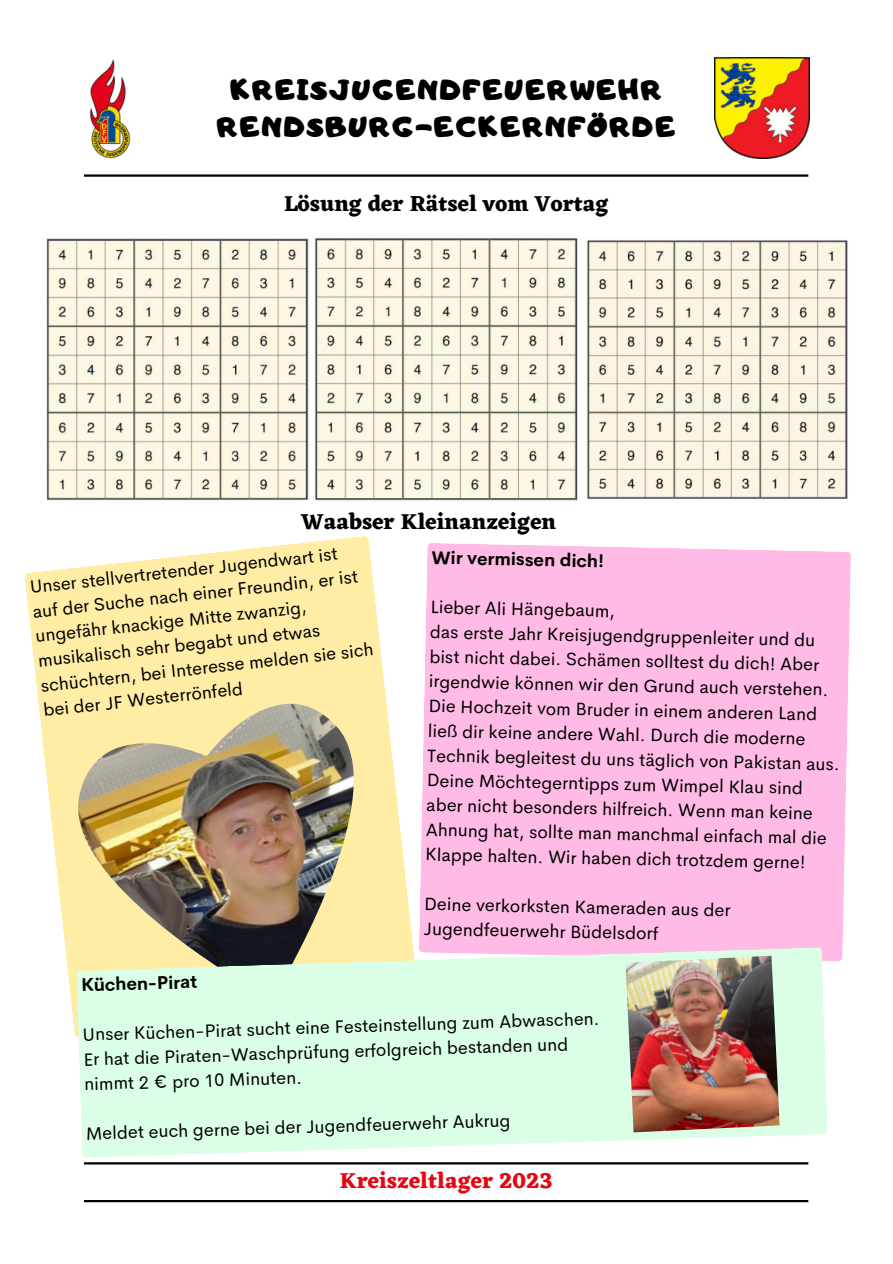
<style>
.page{position:relative;width:893px;height:1264px;background:#fff}
.page>*{position:absolute;margin:0;border:0;box-sizing:border-box;transform-origin:0 0}
.t1{font:27px/37px "CA Generated";letter-spacing:.075em;color:#000;text-align:center}
.t2{font:700 22.5px "Eczar";color:#000}
.t3{font:700 22.5px "Eczar";color:#e30613}
.t4{font:18px/24.8px "Cerebri Sans";color:#000}
.t5{font:700 18px "Cerebri Sans";color:#000}
</style>
<div class="page">
<hr style="left:84px;top:174px;width:724px;height:3px;background:#000">
<img style="left:714px;top:57px;width:95px;height:102px">
<img style="left:89px;top:59px;width:42px;height:100px">
<hr style="left:84px;top:1199px;width:724px;height:3px;background:#000">
<hr style="left:84px;top:1162px;width:724px;height:2px;background:#000">
<img style="left:46px;top:236px;width:802px;height:265px">
<div style="left:419px;top:543px;width:431px;height:418px;background:#ffbbe5"></div>
<svg style="left:25px;top:536px;width:388px;height:500px;fill:#ffeda5"></svg>
<img style="left:64px;top:690px;width:329px;height:309px">
<svg style="left:76px;top:947px;width:751px;height:210px;fill:#dbffe6"></svg>
<img style="left:625px;top:955px;width:154px;height:177px">
<h1 class="t1" style="left:217px;top:71px;width:460px">KREISJUGENDFEUERWEHR<br>RENDSBURG-ECKERNFÖRDE</h1>
<p class="t2" style="left:284px;top:190px;width:326px">Lösung der Rätsel vom Vortag</p>
<p class="t2" style="left:301px;top:508px;width:257px">Waabser Kleinanzeigen</p>
<p class="t4" style="left:29px;top:572px;width:336px;rotate:-6deg">Unser stellvertretender Jugendwart ist auf der Suche nach einer Freundin, er ist ungefähr knackige Mitte zwanzig, musikalisch sehr begabt und etwas schüchtern, bei Interesse melden sie sich bei der JF Westerrönfeld</p>
<p class="t5" style="left:432px;top:543px;width:174px;rotate:1deg">Wir vermissen dich!</p>
<p class="t4" style="left:430px;top:593px;width:414px;rotate:1deg">Lieber Ali Hängebaum,<br>das erste Jahr Kreisjugendgruppenleiter und du bist nicht dabei. Schämen solltest du dich! Aber irgendwie können wir den Grund auch verstehen.<br>Die Hochzeit vom Bruder in einem anderen Land ließ dir keine andere Wahl. Durch die moderne Technik begleitest du uns täglich von Pakistan aus.<br>Deine Möchtegerntipps zum Wimpel Klau sind aber nicht besonders hilfreich. Wenn man keine Ahnung hat, sollte man manchmal einfach mal die Klappe halten. Wir haben dich trotzdem gerne!</p>
<p class="t4" style="left:424px;top:890px;width:308px;rotate:1deg">Deine verkorksten Kameraden aus der<br>Jugendfeuerwehr Büdelsdorf</p>
<p class="t5" style="left:81px;top:970px;width:117px;rotate:-2deg">Küchen-Pirat</p>
<p class="t4" style="left:82px;top:1021px;width:518px;rotate:-2deg">Unser Küchen-Pirat sucht eine Festeinstellung zum Abwaschen.<br>Er hat die Piraten-Waschprüfung erfolgreich bestanden und nimmt 2 € pro 10 Minuten.</p>
<p class="t4" style="left:85px;top:1120px;width:426px;rotate:-2deg">Meldet euch gerne bei der Jugendfeuerwehr Aukrug</p>
<p class="t3" style="left:340px;top:1167px;width:215px">Kreiszeltlager 2023</p>
</div>
